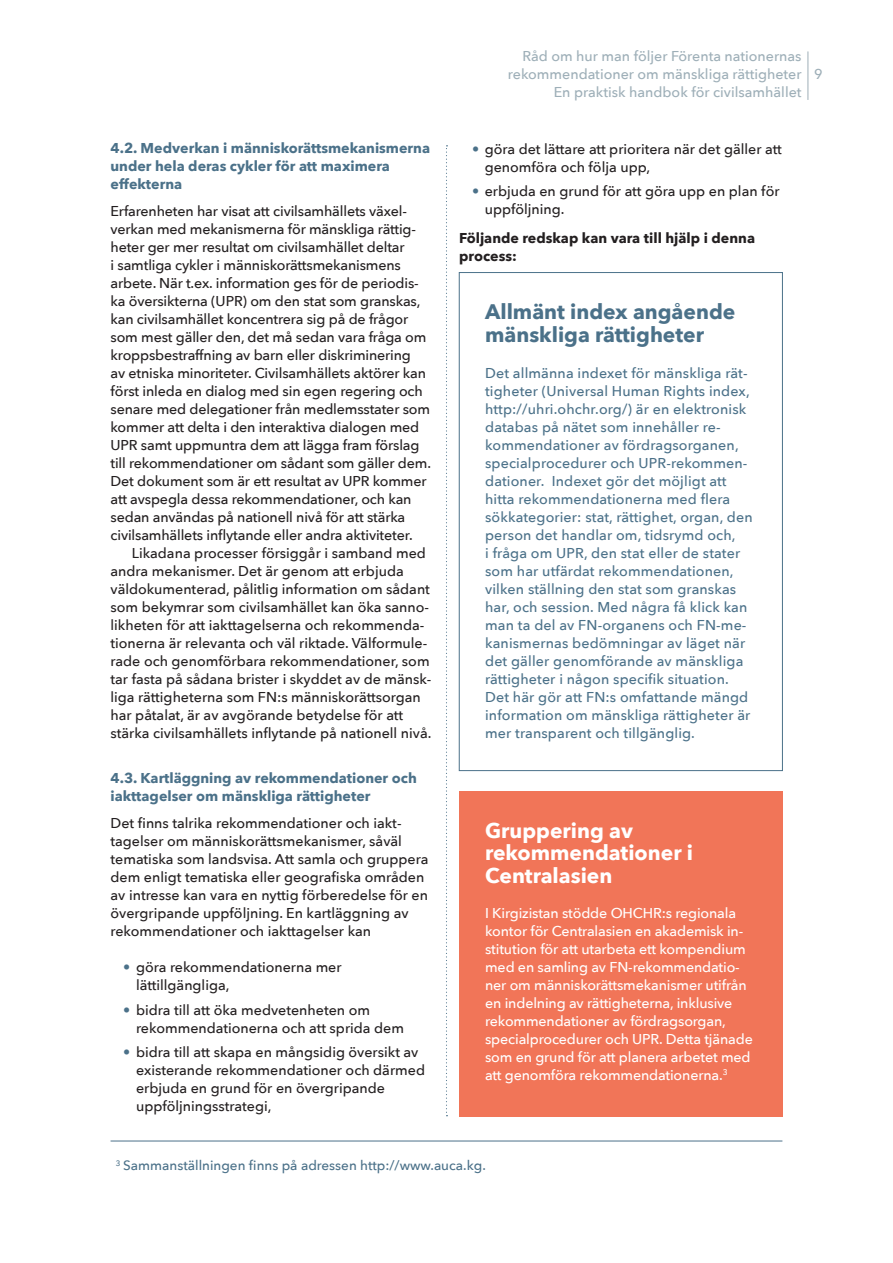
<style>
.page{position:relative;width:893px;height:1263px;background:#fff}
.page>*{position:absolute;margin:0;border:0;box-sizing:border-box;transform-origin:0 0}
.Laatikon_otsikko{font:700 21px/22.5px "Avenir Next";color:#fff}
.Laatikon_otsikko-2{font:700 21px/22.5px "Avenir Next";color:#4b7189}
.Leipis{font:500 14.25px/18px "Avenir Next";letter-spacing:-.01em;color:#231f20}
.Leipis-2{font:500 14.25px/18px "Avenir Next";letter-spacing:.01em;color:#4b7189}
.Leipis_sis{font:500 14.25px/18px "Avenir Next";color:#231f20}
.Luettelo{font:500 14.25px/18px "Avenir Next";color:#231f20}
.Leipis-3{font:500 14.25px/18px "Avenir Next";letter-spacing:-.01em;color:#fff}
.Väliotsikko{font:700 14.25px/18px "Avenir Next";color:#4b7189}
.t1{font:500 14.25px/18px "Avenir Next";color:#9eafb8;text-align:right}
.Väliotsikko-2{font:700 14.25px/18px "Avenir Next";color:#231f20}
.viite{font:500 13.5px "Avenir Next";color:#4b7189}
.s1{color:#4b7189}
</style>
<div class="page">
<hr style="left:807px;top:51px;width:1px;height:49px;background:#9eafb8">
<svg style="left:446px;top:145px;width:1px;height:971px"></svg>
<hr style="left:111px;top:1140px;width:671px;height:1px;background:#4b7189">
<div style="left:459px;top:272px;width:324px;height:499px;border:1px solid #4b7189"></div>
<div style="left:460px;top:791px;width:323px;height:325px;background:#f17558"></div>
<p class="Väliotsikko" style="left:111px;top:139px;width:321px">4.2. Medverkan i människorättsmekanismerna under hela deras cykler för att maximera effekterna</p>
<p class="Leipis" style="left:111px;top:202px;width:321px">Erfarenheten har visat att civilsamhällets växel&shy;verkan med mekanismerna för mänskliga rättig&shy;heter ger mer resultat om civilsamhället deltar<br>i samtliga cykler i människorättsmekanismens arbete. När t.ex. information ges för de periodis&shy;ka översikterna (UPR) om den stat som granskas, kan civilsamhället koncentrera sig på de frågor som mest gäller den, det må sedan vara fråga om kroppsbestraffning av barn eller diskriminering<br>av etniska minoriteter. Civilsamhällets aktörer kan först inleda en dialog med sin egen regering och senare med delegationer från medlemsstater som kommer att delta i den interaktiva dialogen med UPR samt uppmuntra dem att lägga fram förslag till rekommendationer om sådant som gäller dem.<br>Det dokument som är ett resultat av UPR kommer att avspegla dessa rekommendationer, och kan sedan användas på nationell nivå för att stärka civilsamhällets inflytande eller andra aktiviteter.</p>
<p class="Leipis_sis" style="left:111px;top:544px;width:322px;text-indent:21px">Likadana processer försiggår i samband med andra mekanismer. Det är genom att erbjuda väldokumenterad, pålitlig information om sådant som bekymrar som civilsamhället kan öka sanno&shy;likheten för att iakttagelserna och rekommenda&shy;tionerna är relevanta och väl riktade. Välformule&shy;rade och genomförbara rekommendationer, som tar fasta på sådana brister i skyddet av de mänsk&shy;liga rättigheterna som FN:s människorättsorgan har påtalat, är av avgörande betydelse för att stärka civilsamhällets inflytande på nationell nivå.</p>
<p class="Väliotsikko" style="left:111px;top:769px;width:308px">4.3. Kartläggning av rekommendationer och iakttagelser om mänskliga rättigheter</p>
<p class="Leipis" style="left:111px;top:814px;width:319px">Det finns talrika rekommendationer och iakt&shy;tagelser om människorättsmekanismer, såväl tematiska som landsvisa. Att samla och gruppera dem enligt tematiska eller geografiska områden av intresse kan vara en nyttig förberedelse för en övergripande uppföljning. En kartläggning av rekommendationer och iakttagelser kan</p>
<p class="Luettelo" style="left:136px;top:958px;width:207px;text-indent:-13px"><span class="s1">•</span> göra rekommendationerna mer lättillgängliga,</p>
<p class="Luettelo" style="left:136px;top:1000px;width:269px;text-indent:-13px"><span class="s1">•</span> bidra till att öka medvetenheten om rekommendationerna och att sprida dem</p>
<p class="Luettelo" style="left:136px;top:1043px;width:290px;text-indent:-13px"><span class="s1">•</span> bidra till att skapa en mångsidig översikt av existerande rekommendationer och därmed erbjuda en grund för en övergripande uppföljningsstrategi,</p>
<p class="t1" style="left:508px;top:47px;width:295px">Råd om hur man följer Förenta nationernas rekommendationer om mänskliga rättigheter<br>En praktisk handbok för civilsamhället</p>
<p class="t1" style="left:814px;top:65px;width:10px">9</p>
<p class="Luettelo" style="left:485px;top:140px;width:299px;text-indent:-13px"><span class="s1">•</span> göra det lättare att prioritera när det gäller att genomföra och följa upp,</p>
<p class="Luettelo" style="left:485px;top:182px;width:296px;text-indent:-13px"><span class="s1">•</span> erbjuda en grund för att göra upp en plan för uppföljning.</p>
<p class="Väliotsikko-2" style="left:459px;top:229px;width:297px">Följande redskap kan vara till hjälp i denna process:</p>
<p class="Laatikon_otsikko-2" style="left:485px;top:301px;width:252px">Allmänt index angående mänskliga rättigheter</p>
<p class="Leipis-2" style="left:485px;top:364px;width:269px">Det allmänna indexet för mänskliga rät&shy;tigheter (Universal Human Rights index, http://uhri.ohchr.org/) är en elektronisk databas på nätet som innehåller re&shy;kommendationer av fördragsorganen, specialprocedurer och UPR-rekommen&shy;dationer. Indexet gör det möjligt att hitta rekommendationerna med flera sökkategorier: stat, rättighet, organ, den person det handlar om, tidsrymd och,<br>i fråga om UPR, den stat eller de stater som har utfärdat rekommendationen, vilken ställning den stat som granskas har, och session. Med några få klick kan man ta del av FN-organens och FN-me&shy;kanismernas bedömningar av läget när det gäller genomförande av mänskliga rättigheter i någon specifik situation.<br>Det här gör att FN:s omfattande mängd information om mänskliga rättigheter är mer transparent och tillgänglig.</p>
<p class="Laatikon_otsikko" style="left:485px;top:819px;width:209px">Gruppering av rekommendationer i<br>Centralasien</p>
<p class="Leipis-3" style="left:485px;top:904px;width:269px">I Kirgizistan stödde OHCHR:s regionala kontor för Centralasien en akademisk in&shy;stitution för att utarbeta ett kompendium med en samling av FN-rekommendatio&shy;ner om människorättsmekanismer utifrån en indelning av rättigheterna, inklusive rekommendationer av fördragsorgan, specialprocedurer och UPR. Detta tjänade som en grund för att planera arbetet med att genomföra rekommendationerna.<sup>3</sup></p>
<p class="viite" style="left:116px;top:1157px;width:371px"><sup>3</sup> Sammanställningen finns på adressen http://www.auca.kg.</p>
</div>
